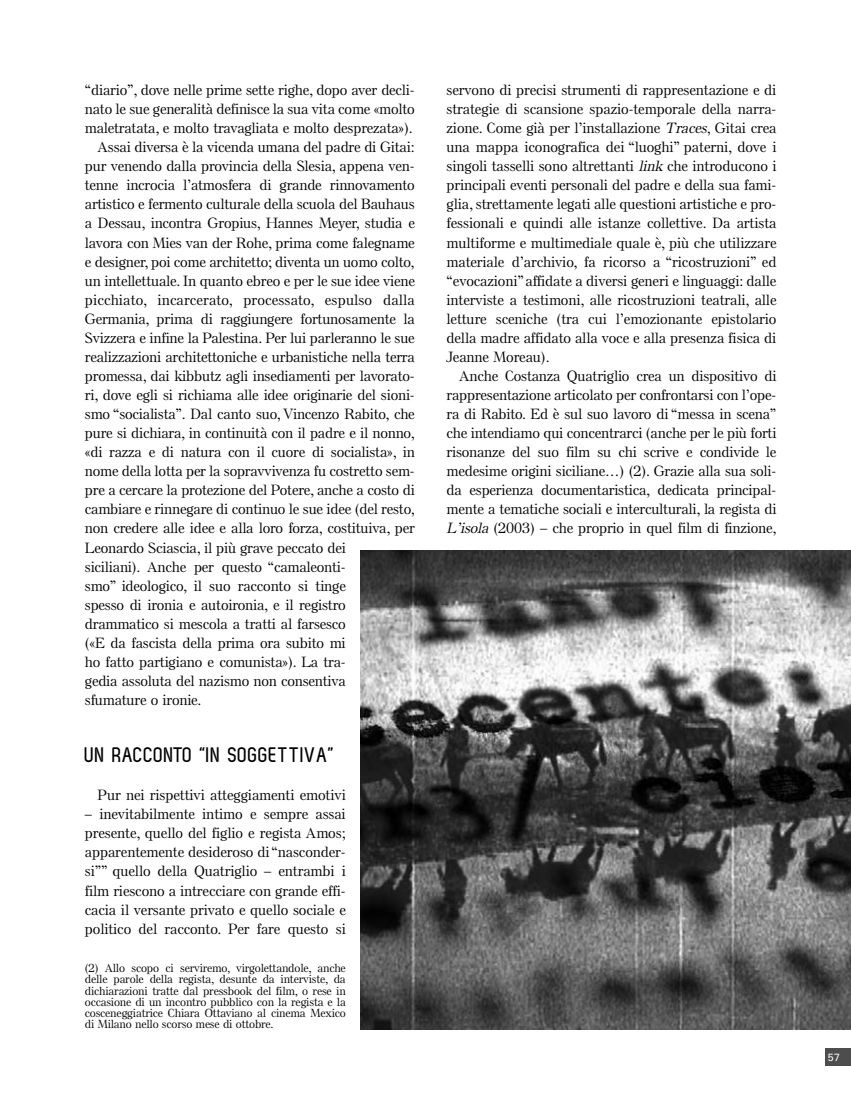
<style>
.page{position:relative;width:851px;height:1106px;background:#fff}
.page>*{position:absolute;margin:0;border:0;box-sizing:border-box;transform-origin:0 0}
.t1{font:700 21px "Zag";letter-spacing:.025em;color:#000}
.t2{font:500 14.25px/19px "Else NPL";color:#000;text-align:justify}
.t3{font:500 14.25px "Else NPL";letter-spacing:.02em;color:#000}
.t4{font:500 11.25px/11.2px "Else NPL";color:#000;text-align:justify}
.t5{font:10.5px "Audi Sans";color:#fff}
.s1{font-style:italic}
</style>
<div class="page">
<div style="left:825px;top:1048px;width:25px;height:17px;background:#4d4d4d"></div>
<img style="left:360px;top:551px;width:490px;height:478px">
<p class="t2" style="left:85px;top:80px;width:331px">“diario”, dove nelle prime sette righe, dopo aver decli-</p>
<p class="t2" style="left:85px;top:100px;width:331px">nato le sue generalità definisce la sua vita come «molto</p>
<p class="t2" style="left:85px;top:119px;width:329px">maletratata, e molto travagliata e molto desprezata»).</p>
<p class="t2" style="left:98px;top:138px;width:318px">Assai diversa è la vicenda umana del padre di Gitai:</p>
<p class="t2" style="left:85px;top:157px;width:331px">pur venendo dalla provincia della Slesia, appena ven-</p>
<p class="t2" style="left:85px;top:176px;width:331px">tenne incrocia l’atmosfera di grande rinnovamento</p>
<p class="t2" style="left:85px;top:195px;width:331px">artistico e fermento culturale della scuola del Bauhaus</p>
<p class="t2" style="left:85px;top:214px;width:331px">a Dessau, incontra Gropius, Hannes Meyer, studia e</p>
<p class="t2" style="left:85px;top:233px;width:331px">lavora con Mies van der Rohe, prima come falegname</p>
<p class="t2" style="left:85px;top:252px;width:331px">e designer, poi come architetto; diventa un uomo colto,</p>
<p class="t2" style="left:85px;top:271px;width:331px">un intellettuale. In quanto ebreo e per le sue idee viene</p>
<p class="t3" style="left:85px;top:291px;width:331px">picchiato, incarcerato, processato, espulso dalla</p>
<p class="t2" style="left:85px;top:309px;width:331px">Germania, prima di raggiungere fortunosamente la</p>
<p class="t2" style="left:85px;top:328px;width:331px">Svizzera e infine la Palestina. Per lui parleranno le sue</p>
<p class="t2" style="left:85px;top:347px;width:331px">realizzazioni architettoniche e urbanistiche nella terra</p>
<p class="t2" style="left:85px;top:366px;width:331px">promessa, dai kibbutz agli insediamenti per lavorato-</p>
<p class="t2" style="left:85px;top:385px;width:331px">ri, dove egli si richiama alle idee originarie del sioni-</p>
<p class="t2" style="left:85px;top:404px;width:331px">smo “socialista”. Dal canto suo, Vincenzo Rabito, che</p>
<p class="t2" style="left:85px;top:423px;width:331px">pure si dichiara, in continuità con il padre e il nonno,</p>
<p class="t2" style="left:85px;top:442px;width:331px">«di razza e di natura con il cuore di socialista», in</p>
<p class="t2" style="left:85px;top:461px;width:331px">nome della lotta per la sopravvivenza fu costretto sem-</p>
<p class="t2" style="left:85px;top:481px;width:331px">pre a cercare la protezione del Potere, anche a costo di</p>
<p class="t2" style="left:85px;top:500px;width:331px">cambiare e rinnegare di continuo le sue idee (del resto,</p>
<p class="t2" style="left:85px;top:519px;width:331px">non credere alle idee e alla loro forza, costituiva, per</p>
<p class="t2" style="left:85px;top:538px;width:262px">Leonardo Sciascia, il più grave peccato dei</p>
<p class="t2" style="left:85px;top:557px;width:262px">siciliani). Anche per questo “camaleonti-</p>
<p class="t2" style="left:85px;top:576px;width:262px">smo” ideologico, il suo racconto si tinge</p>
<p class="t2" style="left:85px;top:595px;width:262px">spesso di ironia e autoironia, e il registro</p>
<p class="t2" style="left:85px;top:614px;width:262px">drammatico si mescola a tratti al farsesco</p>
<p class="t2" style="left:85px;top:633px;width:262px">(«E da fascista della prima ora subito mi</p>
<p class="t2" style="left:85px;top:652px;width:262px">ho fatto partigiano e comunista»). La tra-</p>
<p class="t2" style="left:85px;top:671px;width:262px">gedia assoluta del nazismo non consentiva</p>
<p class="t2" style="left:85px;top:690px;width:118px">sfumature o ironie.</p>
<h1 class="t1" style="left:85px;top:743px;width:251px">UN RACCONTO “IN SOGGETTIVA”</h1>
<p class="t2" style="left:98px;top:785px;width:249px">Pur nei rispettivi atteggiamenti emotivi</p>
<p class="t2" style="left:85px;top:804px;width:262px">– inevitabilmente intimo e sempre assai presente, quello del figlio e regista Amos; apparentemente desideroso di “nasconder&shy;si”” quello della Quatriglio – entrambi i film riescono a intrecciare con grande effi&shy;cacia il versante privato e quello sociale e politico del racconto. Per fare questo si</p>
<p class="t4" style="left:85px;top:962px;width:262px">(2) Allo scopo ci serviremo, virgolettandole, anche delle parole della regista, desunte da interviste, da dichiarazioni tratte dal pressbook del film, o rese in occasione di un incontro pubblico con la regista e la cosceneggiatrice Chiara Ottaviano al cinema Mexico di Milano nello scorso mese di ottobre.</p>
<p class="t2" style="left:446px;top:80px;width:331px">servono di precisi strumenti di rappresentazione e di strategie di scansione spazio-temporale della narra&shy;zione. Come già per l’installazione <span class="s1">Traces</span>, Gitai crea una mappa iconografica dei “luoghi” paterni, dove i singoli tasselli sono altrettanti <span class="s1">link</span> che introducono i principali eventi personali del padre e della sua fami&shy;glia, strettamente legati alle questioni artistiche e pro&shy;fessionali e quindi alle istanze collettive. Da artista multiforme e multimediale quale è, più che utilizzare materiale d’archivio, fa ricorso a “ricostruzioni” ed “evocazioni”affidate a diversi generi e linguaggi: dalle interviste a testimoni, alle ricostruzioni teatrali, alle letture sceniche (tra cui l’emozionante epistolario della madre affidato alla voce e alla presenza fisica di Jeanne Moreau).</p>
<p class="t2" style="left:446px;top:366px;width:331px;text-indent:13px">Anche Costanza Quatriglio crea un dispositivo di rappresentazione articolato per confrontarsi con l’ope&shy;ra di Rabito. Ed è sul suo lavoro di “messa in scena” che intendiamo qui concentrarci (anche per le più forti risonanze del suo film su chi scrive e condivide le medesime origini siciliane…) (2). Grazie alla sua soli&shy;da esperienza documentaristica, dedicata principal&shy;mente a tematiche sociali e interculturali, la regista di <span class="s1">L’isola</span> (2003) – che proprio in quel film di finzione,</p>
<p class="t5" style="left:827px;top:1051px;width:13px">57</p>
</div>
